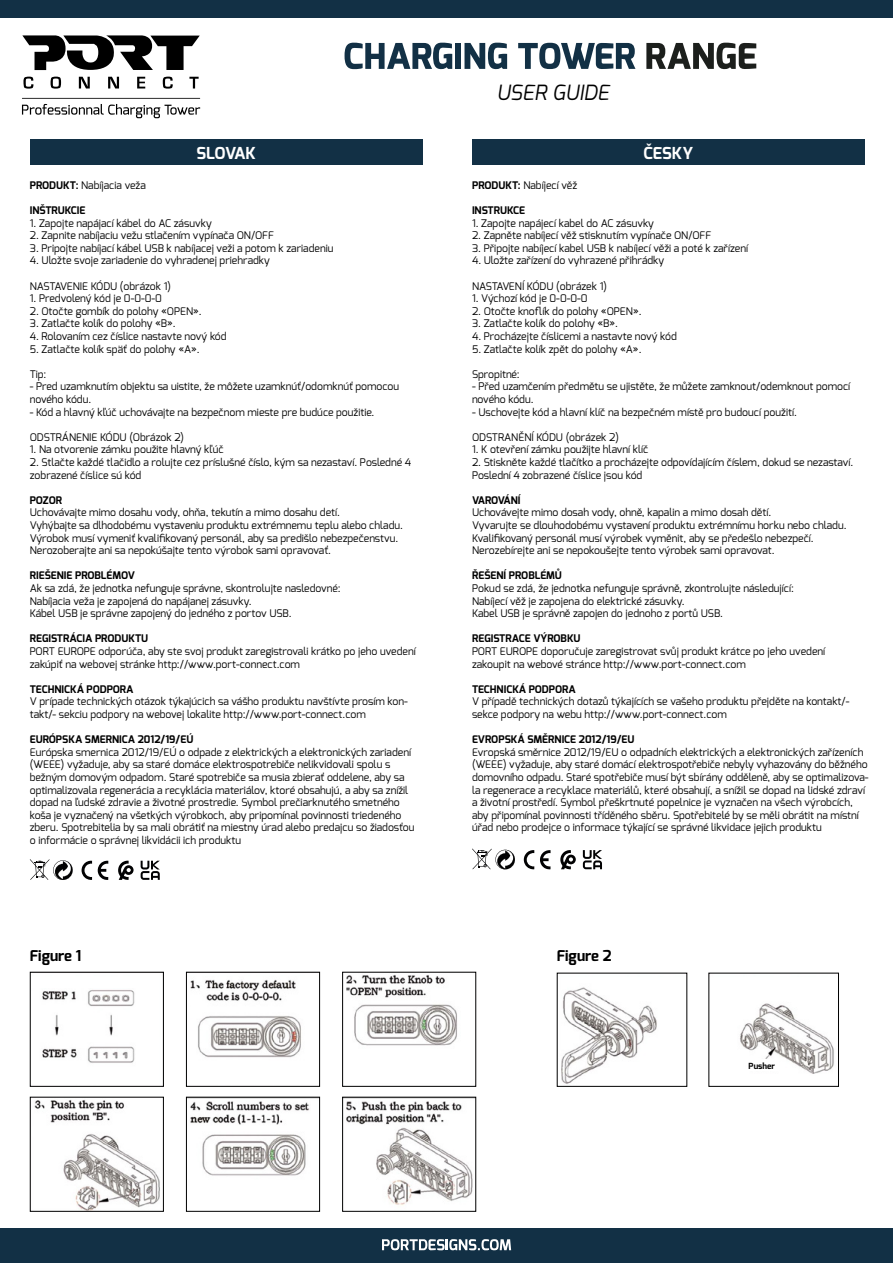
<style>
.page{position:relative;width:893px;height:1263px;background:#fff}
.page>*{position:absolute;margin:0;border:0;box-sizing:border-box;transform-origin:0 0}
.t1{font:italic 21px "Exo";color:#000}
.t2{font:700 16.5px "Exo";color:#fff}
.t3{font:700 15px "Exo";color:#000}
.t4{font:10.5px/12.6px "Exo";color:#000}
.t5{font:700 10.5px "Exo";color:#000}
.t6{font:700 10.5px "Exo";letter-spacing:-.02em;color:#000}
.t7{font:700 8.4px "Exo";color:#000}
.s1{font-weight:700}
</style>
<div class="page">
<svg style="left:345px;top:43px;width:107px;height:26px"></svg>
<div style="left:455px;top:43px;width:6px;height:26px;background:#123045"></div>
<svg style="left:464px;top:43px;width:43px;height:26px"></svg>
<svg style="left:518px;top:43px;width:117px;height:26px"></svg>
<svg style="left:646px;top:43px;width:110px;height:26px"></svg>
<svg style="left:23px;top:77px;width:10px;height:12px"></svg>
<svg style="left:51px;top:77px;width:10px;height:12px"></svg>
<svg style="left:79px;top:77px;width:11px;height:11px"></svg>
<svg style="left:108px;top:77px;width:11px;height:11px"></svg>
<svg style="left:137px;top:77px;width:8px;height:11px"></svg>
<svg style="left:163px;top:77px;width:10px;height:12px"></svg>
<svg style="left:189px;top:77px;width:10px;height:12px"></svg>
<svg style="left:22px;top:35px;width:178px;height:35px"></svg>
<hr style="left:22px;top:98px;width:178px;height:1px;background:#000">
<svg style="left:22px;top:104px;width:178px;height:14px"></svg>
<div style="left:0;top:0;width:893px;height:18px;background:#123045"></div>
<div style="left:0;top:1228px;width:893px;height:35px;background:#123045"></div>
<svg style="left:382px;top:1239px;width:129px;height:11px"></svg>
<div style="left:30px;top:140px;width:392px;height:25px;background:#123045"></div>
<div style="left:472px;top:140px;width:393px;height:25px;background:#123045"></div>
<svg style="left:82px;top:861px;width:26px;height:19px"></svg>
<svg style="left:118px;top:861px;width:16px;height:19px"></svg>
<svg style="left:30px;top:859px;width:43px;height:21px"></svg>
<svg style="left:141px;top:861px;width:19px;height:19px"></svg>
<svg style="left:524px;top:850px;width:27px;height:19px"></svg>
<svg style="left:560px;top:850px;width:16px;height:19px"></svg>
<svg style="left:472px;top:848px;width:43px;height:21px"></svg>
<svg style="left:583px;top:850px;width:19px;height:19px"></svg>
<img style="left:561px;top:987px;width:96px;height:97px">
<img style="left:42px;top:990px;width:93px;height:73px">
<div style="left:30px;top:972px;width:134px;height:115px;border:1px solid #000"></div>
<img style="left:346px;top:975px;width:111px;height:71px">
<div style="left:342px;top:972px;width:134px;height:115px;border:1px solid #000"></div>
<img style="left:190px;top:1101px;width:120px;height:75px">
<div style="left:186px;top:1097px;width:134px;height:115px;border:1px solid #000"></div>
<img style="left:346px;top:1101px;width:127px;height:104px">
<div style="left:342px;top:1097px;width:134px;height:115px;border:1px solid #000"></div>
<img style="left:34px;top:1100px;width:126px;height:110px">
<div style="left:30px;top:1097px;width:134px;height:115px;border:1px solid #000"></div>
<img style="left:190px;top:980px;width:111px;height:78px">
<div style="left:186px;top:972px;width:134px;height:115px;border:1px solid #000"></div>
<img style="left:740px;top:1003px;width:94px;height:71px">
<div style="left:708px;top:973px;width:131px;height:114px;border:1px solid #000"></div>
<div style="left:747px;top:1059px;width:32px;height:12px;background:#fff"></div>
<h1 class="t1" style="left:496px;top:79px;width:114px">USER GUIDE</h1>
<h2 class="t2" style="left:196px;top:143px;width:61px">SLOVAK</h2>
<h2 class="t2" style="left:643px;top:143px;width:51px">ČESKY</h2>
<p class="t4" style="left:30px;top:179px;width:118px"><span class="s1">PRODUKT:</span> Nabíjacia veža</p>
<p class="t5" style="left:30px;top:203px;width:57px">INŠTRUKCIE</p>
<p class="t4" style="left:30px;top:216px;width:184px">1. Zapojte napájací kábel do AC zásuvky</p>
<p class="t4" style="left:30px;top:229px;width:246px">2. Zapnite nabíjaciu vežu stlačením vypínača ON/OFF</p>
<p class="t4" style="left:30px;top:242px;width:305px">3. Pripojte nabíjací kábel USB k nabíjacej veži a potom k zariadeniu</p>
<p class="t4" style="left:30px;top:254px;width:242px">4. Uložte svoje zariadenie do vyhradenej priehradky</p>
<p class="t4" style="left:30px;top:279px;width:143px">NASTAVENIE KÓDU (obrázok 1)</p>
<p class="t4" style="left:30px;top:292px;width:134px">1. Predvolený kód je 0-0-0-0</p>
<p class="t4" style="left:30px;top:305px;width:174px">2. Otočte gombík do polohy «OPEN».</p>
<p class="t4" style="left:30px;top:317px;width:148px">3. Zatlačte kolík do polohy «B».</p>
<p class="t4" style="left:30px;top:330px;width:198px">4. Rolovaním cez číslice nastavte nový kód</p>
<p class="t4" style="left:30px;top:342px;width:172px">5. Zatlačte kolík späť do polohy «A».</p>
<p class="t4" style="left:30px;top:368px;width:18px">Tip:</p>
<p class="t4" style="left:30px;top:380px;width:371px">- Pred uzamknutím objektu sa uistite, že môžete uzamknúť/odomknúť pomocou nového kódu.</p>
<p class="t4" style="left:30px;top:405px;width:346px">- Kód a hlavný kľúč uchovávajte na bezpečnom mieste pre budúce použitie.</p>
<p class="t4" style="left:30px;top:431px;width:156px">ODSTRÁNENIE KÓDU (Obrázok 2)</p>
<p class="t4" style="left:30px;top:443px;width:195px">1. Na otvorenie zámku použite hlavný kľúč</p>
<p class="t4" style="left:30px;top:456px;width:383px">2. Stlačte každé tlačidlo a rolujte cez príslušné číslo, kým sa nezastaví. Posledné 4 zobrazené číslice sú kód</p>
<p class="t5" style="left:30px;top:493px;width:34px">POZOR</p>
<p class="t4" style="left:30px;top:506px;width:375px">Uchovávajte mimo dosahu vody, ohňa, tekutín a mimo dosahu detí.<br>Vyhýbajte sa dlhodobému vystaveniu produktu extrémnemu teplu alebo chladu.<br>Výrobok musí vymeniť kvalifikovaný personál, aby sa predišlo nebezpečenstvu.<br>Nerozoberajte ani sa nepokúšajte tento výrobok sami opravovať.</p>
<p class="t5" style="left:30px;top:569px;width:107px">RIEŠENIE PROBLÉMOV</p>
<p class="t4" style="left:30px;top:582px;width:312px">Ak sa zdá, že jednotka nefunguje správne, skontrolujte nasledovné:<br>Nabíjacia veža je zapojená do napájanej zásuvky.<br>Kábel USB je správne zapojený do jedného z portov USB.</p>
<p class="t5" style="left:30px;top:632px;width:120px">REGISTRÁCIA PRODUKTU</p>
<p class="t4" style="left:30px;top:645px;width:388px">PORT EUROPE odporúča, aby ste svoj produkt zaregistrovali krátko po jeho uvedení zakúpiť na webovej stránke http://www.port-connect.com</p>
<p class="t5" style="left:30px;top:682px;width:105px">TECHNICKÁ PODPORA</p>
<p class="t4" style="left:30px;top:695px;width:380px">V prípade technických otázok týkajúcich sa vášho produktu navštívte prosím kon&shy;takt/- sekciu podpory na webovej lokalite http://www.port-connect.com</p>
<p class="t5" style="left:30px;top:733px;width:165px">EURÓPSKA SMERNICA 2012/19/EÚ</p>
<p class="t4" style="left:30px;top:746px;width:386px">Európska smernica 2012/19/EÚ o odpade z elektrických a elektronických zariadení (WEEE) vyžaduje, aby sa staré domáce elektrospotrebiče nelikvidovali spolu s bežným domovým odpadom. Staré spotrebiče sa musia zbierať oddelene, aby sa optimalizovala regenerácia a recyklácia materiálov, ktoré obsahujú, a aby sa znížil dopad na ľudské zdravie a životné prostredie. Symbol prečiarknutého smetného koša je vyznačený na všetkých výrobkoch, aby pripomínal povinnosti triedeného zberu. Spotrebitelia by sa mali obrátiť na miestny úrad alebo predajcu so žiadosťou o informácie o správnej likvidácii ich produktu</p>
<p class="t4" style="left:472px;top:179px;width:107px"><span class="s1">PRODUKT:</span> Nabíjecí věž</p>
<p class="t5" style="left:472px;top:203px;width:55px">INSTRUKCE</p>
<p class="t4" style="left:472px;top:216px;width:184px">1. Zapojte napájecí kabel do AC zásuvky</p>
<p class="t4" style="left:472px;top:229px;width:241px">2. Zapněte nabíjecí věž stisknutím vypínače ON/OFF</p>
<p class="t4" style="left:472px;top:242px;width:278px">3. Připojte nabíjecí kabel USB k nabíjecí věži a poté k zařízení</p>
<p class="t4" style="left:472px;top:254px;width:194px">4. Uložte zařízení do vyhrazené přihrádky</p>
<p class="t4" style="left:472px;top:279px;width:136px">NASTAVENÍ KÓDU (obrázek 1)</p>
<p class="t4" style="left:472px;top:292px;width:117px">1. Výchozí kód je 0-0-0-0</p>
<p class="t4" style="left:472px;top:305px;width:171px">2. Otočte knoflík do polohy «OPEN».</p>
<p class="t4" style="left:472px;top:317px;width:148px">3. Zatlačte kolík do polohy «B».</p>
<p class="t4" style="left:472px;top:330px;width:206px">4. Procházejte číslicemi a nastavte nový kód</p>
<p class="t4" style="left:472px;top:342px;width:171px">5. Zatlačte kolík zpět do polohy «A».</p>
<p class="t4" style="left:472px;top:368px;width:49px">Spropitné:</p>
<p class="t4" style="left:472px;top:380px;width:380px">- Před uzamčením předmětu se ujistěte, že můžete zamknout/odemknout pomocí nového kódu.</p>
<p class="t4" style="left:472px;top:405px;width:326px">- Uschovejte kód a hlavní klíč na bezpečném místě pro budoucí použití.</p>
<p class="t4" style="left:472px;top:431px;width:148px">ODSTRANĚNÍ KÓDU (obrázek 2)</p>
<p class="t4" style="left:472px;top:443px;width:178px">1. K otevření zámku použijte hlavní klíč</p>
<p class="t4" style="left:472px;top:456px;width:383px">2. Stiskněte každé tlačítko a procházejte odpovídajícím číslem, dokud se nezastaví.<br>Poslední 4 zobrazené číslice jsou kód</p>
<p class="t6" style="left:472px;top:493px;width:50px">VAROVÁNÍ</p>
<p class="t4" style="left:472px;top:506px;width:376px">Uchovávejte mimo dosah vody, ohně, kapalin a mimo dosah dětí.<br>Vyvarujte se dlouhodobému vystavení produktu extrémnímu horku nebo chladu.<br>Kvalifikovaný personál musí výrobek vyměnit, aby se předešlo nebezpečí.<br>Nerozebírejte ani se nepokoušejte tento výrobek sami opravovat.</p>
<p class="t5" style="left:472px;top:569px;width:91px">ŘEŠENÍ PROBLÉMŮ</p>
<p class="t4" style="left:472px;top:582px;width:323px">Pokud se zdá, že jednotka nefunguje správně, zkontrolujte následující:<br>Nabíjecí věž je zapojena do elektrické zásuvky.<br>Kabel USB je správně zapojen do jednoho z portů USB.</p>
<p class="t5" style="left:472px;top:632px;width:110px">REGISTRACE VÝROBKU</p>
<p class="t4" style="left:472px;top:645px;width:355px">PORT EUROPE doporučuje zaregistrovat svůj produkt krátce po jeho uvedení zakoupit na webové stránce http://www.port-connect.com</p>
<p class="t5" style="left:472px;top:682px;width:105px">TECHNICKÁ PODPORA</p>
<p class="t4" style="left:472px;top:695px;width:379px">V případě technických dotazů týkajících se vašeho produktu přejděte na kontakt/- sekce podpory na webu http://www.port-connect.com</p>
<p class="t5" style="left:472px;top:733px;width:164px">EVROPSKÁ SMĚRNICE 2012/19/EU</p>
<p class="t4" style="left:472px;top:746px;width:398px">Evropská směrnice 2012/19/EU o odpadních elektrických a elektronických zařízeních (WEEE) vyžaduje, aby staré domácí elektrospotřebiče nebyly vyhazovány do běžného domovního odpadu. Staré spotřebiče musí být sbírány odděleně, aby se optimalizova&shy;la regenerace a recyklace materiálů, které obsahují, a snížil se dopad na lidské zdraví a životní prostředí. Symbol přeškrtnuté popelnice je vyznačen na všech výrobcích, aby připomínal povinnosti tříděného sběru. Spotřebitelé by se měli obrátit na místní úřad nebo prodejce o informace týkající se správné likvidace jejich produktu</p>
<h3 class="t3" style="left:30px;top:946px;width:53px">Figure 1</h3>
<h3 class="t3" style="left:557px;top:946px;width:56px">Figure 2</h3>
<p class="t7" style="left:749px;top:1060px;width:28px">Pusher</p>
</div>
